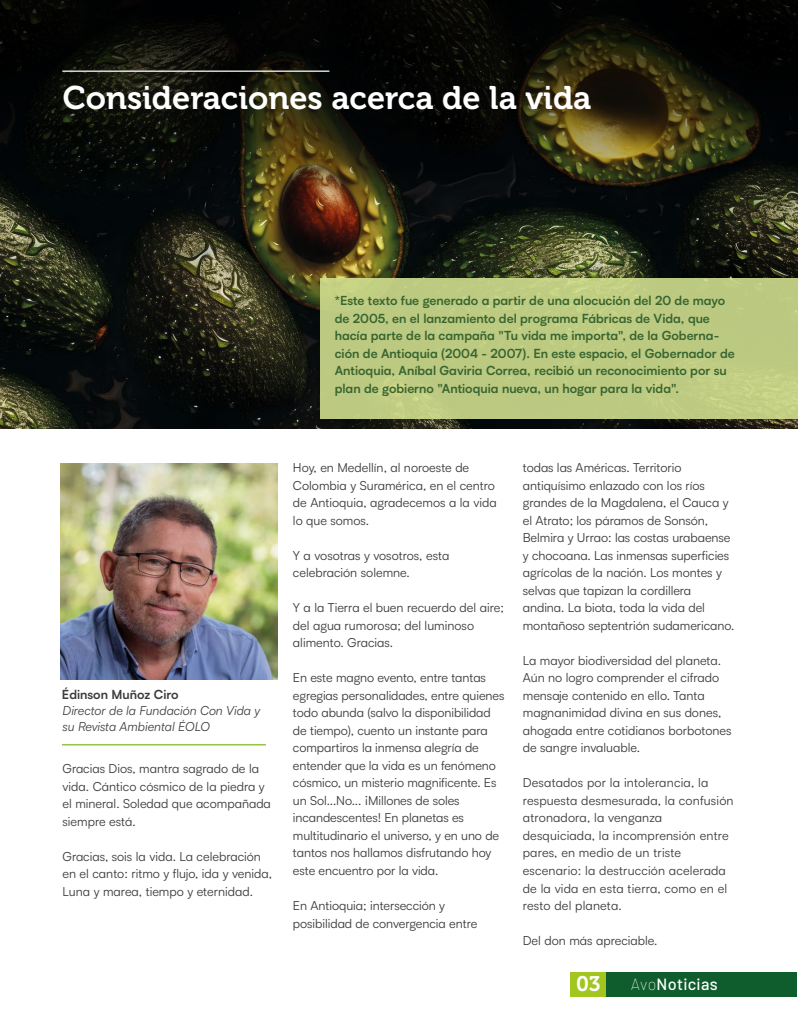
<style>
.page{position:relative;width:798px;height:1028px;background:#fff}
.page>*{position:absolute;margin:0;border:0;box-sizing:border-box;transform-origin:0 0}
.t1{font:32.5px "Museo 700";color:#fff}
.t2{font:21px "Museo 700";color:#fff}
.t3{font:500 16.25px "Barlow";letter-spacing:.02em;color:#fff}
.t4{font:12.5px/17.5px "Satoshi";letter-spacing:-.005em;color:#3a3a3a}
.t5{font:700 12.5px/17.5px "Satoshi";color:#386531}
.t6{font:12.5px/17.5px "Satoshi";letter-spacing:.015em;color:#3a3a3a}
.t7{font:italic 12.5px/16.2px "Satoshi";color:#3c3c3b}
.t8{font:700 12.5px "Satoshi";color:#3c3c3b}
.s1{font-weight:100}
</style>
<div class="page">
<img style="left:0;top:255px;width:797px;height:173px">
<svg style="left:0;top:0;width:797px;height:255px;background:#19180d"></svg>
<div style="left:320px;top:278px;width:477px;height:141px;background:#bcc981"></div>
<hr style="left:62px;top:71px;width:267px;height:1px;background:#fff">
<img style="left:61px;top:463px;width:216px;height:216px">
<hr style="left:62px;top:744px;width:204px;height:1px;background:#7fba27">
<div style="left:570px;top:972px;width:226px;height:24px;background:#0f5c2c"></div>
<div style="left:570px;top:972px;width:35px;height:24px;background:#a2c61e"></div>
<h1 class="t1" style="left:63px;top:79px;width:530px">Consideraciones acerca de la vida</h1>
<p class="t5" style="left:334px;top:291px;width:401px">*Este texto fue generado a partir de una alocución del 20 de mayo de 2005, en el lanzamiento del programa Fábricas de Vida, que hacía parte de la campaña "Tu vida me importa", de la Goberna&shy;ción de Antioquia (2004 - 2007). En este espacio, el Gobernador de Antioquia, Aníbal Gaviria Correa, recibió un reconocimiento por su plan de gobierno "Antioquia nueva, un hogar para la vida".</p>
<p class="t8" style="left:62px;top:685px;width:118px">Édinson Muñoz Ciro</p>
<p class="t7" style="left:63px;top:701px;width:199px">Director de la Fundación Con Vida y su Revista Ambiental ÉOLO</p>
<p class="t4" style="left:62px;top:759px;width:210px">Gracias Dios, mantra sagrado de la vida. Cántico cósmico de la piedra y el mineral. Soledad que acompañada siempre está.</p>
<p class="t4" style="left:62px;top:847px;width:211px">Gracias, sois la vida. La celebración en el canto: ritmo y flujo, ida y venida,<br>Luna y marea, tiempo y eternidad.</p>
<p class="t4" style="left:293px;top:458px;width:205px">Hoy, en Medellín, al noroeste de<br>Colombia y Suramérica, en el centro de Antioquia, agradecemos a la vida lo que somos.</p>
<p class="t4" style="left:293px;top:546px;width:158px">Y a vosotras y vosotros, esta celebración solemne.</p>
<p class="t4" style="left:293px;top:598px;width:212px">Y a la Tierra el buen recuerdo del aire; del agua rumorosa; del luminoso alimento. Gracias.</p>
<p class="t4" style="left:293px;top:668px;width:213px">En este magno evento, entre tantas egregias personalidades, entre quienes todo abunda (salvo la disponibilidad de tiempo), cuento un instante para compartiros la inmensa alegría de entender que la vida es un fenómeno cósmico, un misterio magnificente. Es un Sol...No... ¡Millones de soles incandescentes! En planetas es multitudinario el universo, y en uno de tantos nos hallamos disfrutando hoy este encuentro por la vida.</p>
<p class="t4" style="left:293px;top:896px;width:186px">En Antioquia; intersección y posibilidad de convergencia entre</p>
<p class="t4" style="left:522px;top:458px;width:213px">todas las Américas. Territorio antiquísimo enlazado con los ríos grandes de la Magdalena, el Cauca y el Atrato; los páramos de Sonsón, Belmira y Urrao: las costas urabaense y chocoana. Las inmensas superficies agrícolas de la nación. Los montes y selvas que tapizan la cordillera andina. La biota, toda la vida del montañoso septentrión sudamericano.</p>
<p class="t4" style="left:522px;top:651px;width:210px">La mayor biodiversidad del planeta.<br>Aún no logro comprender el cifrado mensaje contenido en ello. Tanta magnanimidad divina en sus dones, ahogada entre cotidianos borbotones de sangre invaluable.</p>
<p class="t6" style="left:522px;top:773px;width:212px">Desatados por la intolerancia, la respuesta desmesurada, la confusión atronadora, la venganza desquiciada, la incomprensión entre pares, en medio de un triste escenario: la destrucción acelerada de la vida en esta tierra, como en el resto del planeta.</p>
<p class="t4" style="left:522px;top:931px;width:136px">Del don más apreciable.</p>
<h2 class="t2" style="left:576px;top:972px;width:26px">03</h2>
<h3 class="t3" style="left:630px;top:973px;width:88px"><span class="s1">Avo</span>Noticias</h3>
</div>
